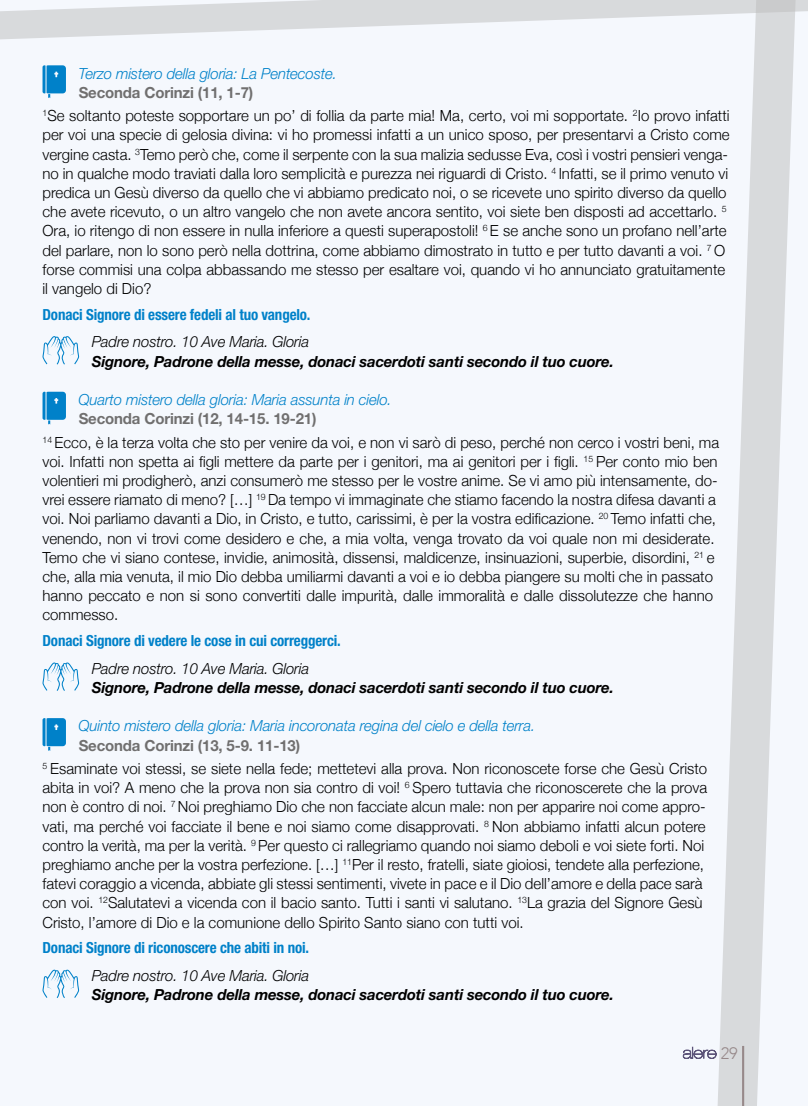
<style>
.page{position:relative;width:808px;height:1106px;background:#f5f8fd}
.page>*{position:absolute;margin:0;border:0;box-sizing:border-box;transform-origin:0 0}
.t1{font:300 16.5px "Avenir";color:#97898a}
.t2{font:300 15.3px/19.2px "Helvetica Neue";color:#000}
.t3{font:italic 700 15.3px "Helvetica Neue LT Std";letter-spacing:-.01em;color:#000}
.t4{font:italic 300 15.3px "Helvetica Neue LT Std";letter-spacing:-.01em;color:#0081c9}
.t5{font:700 condensed 15.3px "Helvetica Neue LT Std";letter-spacing:-.01em;color:#0081c9}
.t6{font:italic 300 15.3px "Helvetica Neue LT Std";letter-spacing:-.01em;color:#000}
.t7{font:700 15.3px "Helvetica Neue LT Std";letter-spacing:-.01em;color:#706f6f}
</style>
<div class="page">
<svg style="left:0;top:0;width:808px;height:69px"></svg>
<svg style="left:716px;top:0;width:80px;height:1106px"></svg>
<hr style="left:742px;top:1045px;width:2px;height:61px;background:#97898a">
<svg style="left:683px;top:1046px;width:33px;height:12px"></svg>
<svg style="left:43px;top:65px;width:23px;height:33px"></svg>
<svg style="left:42px;top:336px;width:37px;height:28px"></svg>
<svg style="left:43px;top:392px;width:23px;height:32px"></svg>
<svg style="left:42px;top:662px;width:37px;height:29px"></svg>
<svg style="left:43px;top:718px;width:23px;height:33px"></svg>
<svg style="left:42px;top:969px;width:37px;height:29px"></svg>
<p class="t4" style="left:79px;top:64px;width:260px">Terzo mistero della gloria: La Pentecoste.</p>
<p class="t7" style="left:79px;top:83px;width:176px">Seconda Corinzi (11, 1-7)</p>
<p class="t2" style="left:43px;top:105px;width:689px"><sup>1</sup>Se soltanto poteste sopportare un po’ di follia da parte mia! Ma, certo, voi mi sopportate. <sup>2</sup>Io provo infatti per voi una specie di gelosia divina: vi ho promessi infatti a un unico sposo, per presentarvi a Cristo come vergine casta. <sup>3</sup>Temo però che, come il serpente con la sua malizia sedusse Eva, così i vostri pensieri venga&shy;no in qualche modo traviati dalla loro semplicità e purezza nei riguardi di Cristo. <sup>4</sup> Infatti, se il primo venuto vi predica un Gesù diverso da quello che vi abbiamo predicato noi, o se ricevete uno spirito diverso da quello che avete ricevuto, o un altro vangelo che non avete ancora sentito, voi siete ben disposti ad accettarlo. <sup>5<br></sup>Ora, io ritengo di non essere in nulla inferiore a questi superapostoli! <sup>6</sup> E se anche sono un profano nell’arte del parlare, non lo sono però nella dottrina, come abbiamo dimostrato in tutto e per tutto davanti a voi. <sup>7</sup> O forse commisi una colpa abbassando me stesso per esaltare voi, quando vi ho annunciato gratuitamente il vangelo di Dio?</p>
<p class="t5" style="left:43px;top:305px;width:270px">Donaci Signore di essere fedeli al tuo vangelo.</p>
<p class="t6" style="left:92px;top:333px;width:219px">Padre nostro. 10 Ave Maria. Gloria</p>
<p class="t3" style="left:92px;top:352px;width:523px">Signore, Padrone della messe, donaci sacerdoti santi secondo il tuo cuore.</p>
<p class="t4" style="left:79px;top:390px;width:315px">Quarto mistero della gloria: Maria assunta in cielo.</p>
<p class="t7" style="left:79px;top:409px;width:239px">Seconda Corinzi (12, 14-15. 19-21)</p>
<p class="t2" style="left:43px;top:431px;width:678px"><sup>14</sup> Ecco, è la terza volta che sto per venire da voi, e non vi sarò di peso, perché non cerco i vostri beni, ma voi. Infatti non spetta ai figli mettere da parte per i genitori, ma ai genitori per i figli. <sup>15</sup> Per conto mio ben volentieri mi prodigherò, anzi consumerò me stesso per le vostre anime. Se vi amo più intensamente, do&shy;vrei essere riamato di meno? […] <sup>19</sup> Da tempo vi immaginate che stiamo facendo la nostra difesa davanti a voi. Noi parliamo davanti a Dio, in Cristo, e tutto, carissimi, è per la vostra edificazione. <sup>20</sup> Temo infatti che, venendo, non vi trovi come desidero e che, a mia volta, venga trovato da voi quale non mi desiderate.<br>Temo che vi siano contese, invidie, animosità, dissensi, maldicenze, insinuazioni, superbie, disordini, <sup>21</sup> e che, alla mia venuta, il mio Dio debba umiliarmi davanti a voi e io debba piangere su molti che in passato hanno peccato e non si sono convertiti dalle impurità, dalle immoralità e dalle dissolutezze che hanno commesso.</p>
<p class="t5" style="left:43px;top:631px;width:300px">Donaci Signore di vedere le cose in cui correggerci.</p>
<p class="t6" style="left:92px;top:659px;width:219px">Padre nostro. 10 Ave Maria. Gloria</p>
<p class="t3" style="left:92px;top:678px;width:523px">Signore, Padrone della messe, donaci sacerdoti santi secondo il tuo cuore.</p>
<p class="t4" style="left:79px;top:717px;width:458px">Quinto mistero della gloria: Maria incoronata regina del cielo e della terra.</p>
<p class="t7" style="left:79px;top:735px;width:223px">Seconda Corinzi (13, 5-9. 11-13)</p>
<p class="t2" style="left:43px;top:757px;width:666px"><sup>5</sup> Esaminate voi stessi, se siete nella fede; mettetevi alla prova. Non riconoscete forse che Gesù Cristo abita in voi? A meno che la prova non sia contro di voi! <sup>6</sup> Spero tuttavia che riconoscerete che la prova non è contro di noi. <sup>7</sup> Noi preghiamo Dio che non facciate alcun male: non per apparire noi come appro&shy;vati, ma perché voi facciate il bene e noi siamo come disapprovati. <sup>8</sup> Non abbiamo infatti alcun potere contro la verità, ma per la verità. <sup>9</sup> Per questo ci rallegriamo quando noi siamo deboli e voi siete forti. Noi preghiamo anche per la vostra perfezione. […] <sup>11</sup>Per il resto, fratelli, siate gioiosi, tendete alla perfezione, fatevi coraggio a vicenda, abbiate gli stessi sentimenti, vivete in pace e il Dio dell’amore e della pace sarà con voi. <sup>12</sup>Salutatevi a vicenda con il bacio santo. Tutti i santi vi salutano. <sup>13</sup>La grazia del Signore Gesù Cristo, l’amore di Dio e la comunione dello Spirito Santo siano con tutti voi.</p>
<p class="t5" style="left:43px;top:938px;width:268px">Donaci Signore di riconoscere che abiti in noi.</p>
<p class="t6" style="left:92px;top:966px;width:219px">Padre nostro. 10 Ave Maria. Gloria</p>
<p class="t3" style="left:92px;top:985px;width:523px">Signore, Padrone della messe, donaci sacerdoti santi secondo il tuo cuore.</p>
<p class="t1" style="left:721px;top:1043px;width:19px">29</p>
</div>
